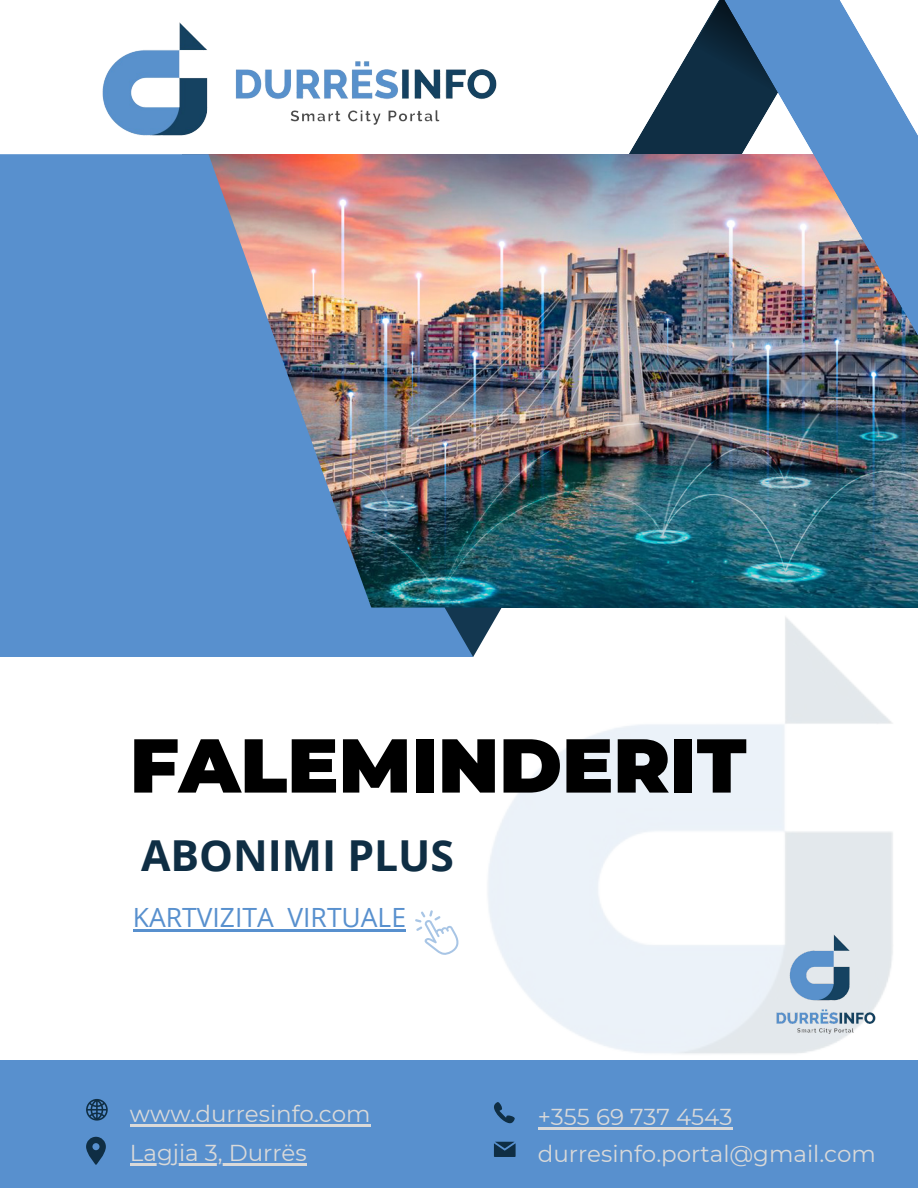
<style>
.page{position:relative;width:918px;height:1188px;background:#fff}
.page>*{position:absolute;margin:0;border:0;box-sizing:border-box;transform-origin:0 0}
.t1{font:900 76.2px "Montserrat";color:#000}
.t2{font:700 42.75px "Open Sans";color:#0f2e44}
.t3{font:26.4px "Open Sans";color:#5890ce}
.t4{font:22.95px "Montserrat";color:#d9d9d9}
</style>
<div class="page">
<svg style="left:629px;top:43px;width:72px;height:111px;fill:#0f2e44"></svg>
<svg style="left:694px;top:31px;width:7px;height:61px"></svg>
<img style="left:375px;top:154px;width:326px;height:454px">
<img style="left:701px;top:0;width:217px;height:555px">
<div style="left:0;top:608px;width:428px;height:49px;background:#5890ce"></div>
<img style="left:0;top:154px;width:375px;height:464px">
<img style="left:88px;top:22px;width:436px;height:157px">
<img style="left:428px;top:555px;width:490px;height:499px">
<img style="left:755px;top:933px;width:142px;height:103px">
<div style="left:0;top:1060px;width:918px;height:128px;background:#5890ce"></div>
<svg style="left:86px;top:1099px;width:21px;height:21px"></svg>
<svg style="left:86px;top:1137px;width:20px;height:28px"></svg>
<svg style="left:494px;top:1142px;width:21px;height:15px"></svg>
<svg style="left:494px;top:1102px;width:21px;height:21px"></svg>
<svg style="left:415px;top:910px;width:44px;height:45px"></svg>
<hr style="left:130px;top:1125px;width:241px;height:2px;background:#d9d9d9">
<hr style="left:538px;top:1127px;width:195px;height:3px;background:#d9d9d9">
<hr style="left:130px;top:1164px;width:177px;height:2px;background:#d9d9d9">
<hr style="left:133px;top:929px;width:141px;height:3px;background:#5890ce">
<hr style="left:274px;top:929px;width:14px;height:3px;background:#5890ce">
<hr style="left:288px;top:929px;width:118px;height:3px;background:#5890ce">
<p class="t1" style="left:130px;top:719px;width:618px">FALEMINDERIT</p>
<p class="t2" style="left:141px;top:825px;width:315px">ABONIMI PLUS</p>
<p class="t3" style="left:133px;top:899px;width:275px">KARTVIZITA VIRTUALE</p>
<p class="t4" style="left:130px;top:1100px;width:242px">www.durresinfo.com</p>
<p class="t4" style="left:538px;top:1103px;width:196px">+355 69 737 4543</p>
<p class="t4" style="left:130px;top:1139px;width:178px">Lagjia 3, Durrës</p>
<p class="t4" style="left:538px;top:1140px;width:340px">durresinfo.portal@gmail.com</p>
</div>
